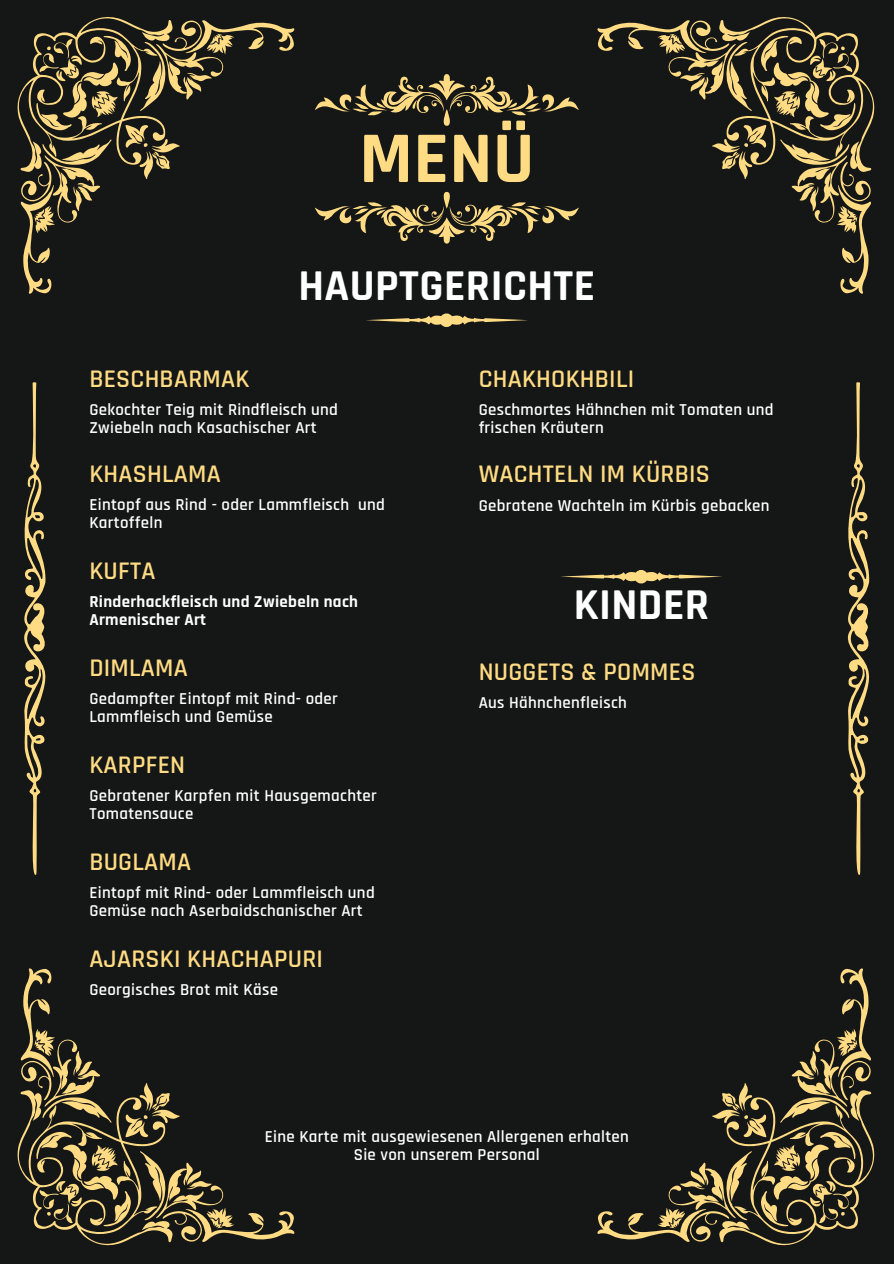
<style>
.page{position:relative;width:894px;height:1264px;background:#fff}
.page>*{position:absolute;margin:0;border:0;box-sizing:border-box;transform-origin:0 0}
.t1{font:700 73.35px "Rajdhani";color:#ffdc83}
.t2{font:700 44.55px "Rajdhani";letter-spacing:.01em;color:#fff}
.t3{font:600 25.65px "Rajdhani";letter-spacing:.01em;color:#ffdc83}
.t4{font:600 16.8px/18px "Rajdhani";letter-spacing:.02em;color:#fff}
.t5{font:700 16.8px/18px "Rajdhani";letter-spacing:.02em;color:#fff}
</style>
<div class="page">
<div style="left:0;top:0;width:893px;height:1263px;background:#151616"></div>
<svg style="left:17px;top:17px;width:277px;height:277px"></svg>
<svg style="left:597px;top:17px;width:277px;height:277px"></svg>
<svg style="left:17px;top:968px;width:277px;height:277px"></svg>
<svg style="left:597px;top:968px;width:277px;height:277px"></svg>
<svg style="left:24px;top:382px;width:22px;height:493px"></svg>
<svg style="left:847px;top:382px;width:23px;height:493px"></svg>
<svg style="left:315px;top:74px;width:263px;height:52px"></svg>
<svg style="left:315px;top:192px;width:263px;height:51px"></svg>
<svg style="left:366px;top:313px;width:162px;height:14px"></svg>
<svg style="left:561px;top:570px;width:161px;height:14px"></svg>
<p class="t1" style="left:359px;top:114px;width:176px">MENÜ</p>
<p class="t2" style="left:298px;top:258px;width:298px">HAUPTGERICHTE</p>
<h3 class="t3" style="left:89px;top:363px;width:161px">BESCHBARMAK</h3>
<p class="t4" style="left:89px;top:401px;width:250px">Gekochter Teig mit Rindfleisch und<br>Zwiebeln nach Kasachischer Art</p>
<h3 class="t3" style="left:89px;top:458px;width:133px">KHASHLAMA</h3>
<p class="t4" style="left:89px;top:496px;width:297px">Eintopf aus Rind - oder Lammfleisch und<br>Kartoffeln</p>
<p class="t3" style="left:89px;top:555px;width:68px">KUFTA</p>
<h1 class="t5" style="left:89px;top:593px;width:270px">Rinderhackfleisch und Zwiebeln nach<br>Armenischer Art</h1>
<p class="t3" style="left:89px;top:652px;width:100px">DIMLAMA</p>
<h2 class="t4" style="left:89px;top:690px;width:250px">Gedampfter Eintopf mit Rind- oder<br>Lammfleisch und Gemüse</h2>
<p class="t3" style="left:89px;top:748px;width:97px">KARPFEN</p>
<p class="t4" style="left:89px;top:787px;width:289px">Gebratener Karpfen mit Hausgemachter<br>Tomatensauce</p>
<h3 class="t3" style="left:89px;top:845px;width:103px">BUGLAMA</h3>
<p class="t4" style="left:89px;top:884px;width:287px">Eintopf mit Rind- oder Lammfleisch und<br>Gemüse nach Aserbaidschanischer Art</p>
<h3 class="t3" style="left:89px;top:942px;width:235px">AJARSKI KHACHAPURI</h3>
<p class="t4" style="left:89px;top:981px;width:190px">Georgisches Brot mit Käse</p>
<h3 class="t3" style="left:478px;top:363px;width:157px">CHAKHOKHBILI</h3>
<p class="t4" style="left:478px;top:401px;width:296px">Geschmortes Hähnchen mit Tomaten und frischen Kräutern</p>
<p class="t3" style="left:478px;top:458px;width:232px">WACHTELN IM KÜRBIS</p>
<h3 class="t4" style="left:478px;top:496px;width:292px">Gebratene Wachteln im Kürbis gebacken</h3>
<p class="t2" style="left:573px;top:577px;width:137px">KINDER</p>
<h3 class="t3" style="left:478px;top:656px;width:218px">NUGGETS &amp; POMMES</h3>
<p class="t4" style="left:478px;top:694px;width:150px">Aus Hähnchenfleisch</p>
<h3 class="t4" style="left:264px;top:1127px;width:365px;text-align:center">Eine Karte mit ausgewiesenen Allergenen erhalten<br>Sie von unserem Personal</h3>
</div>
